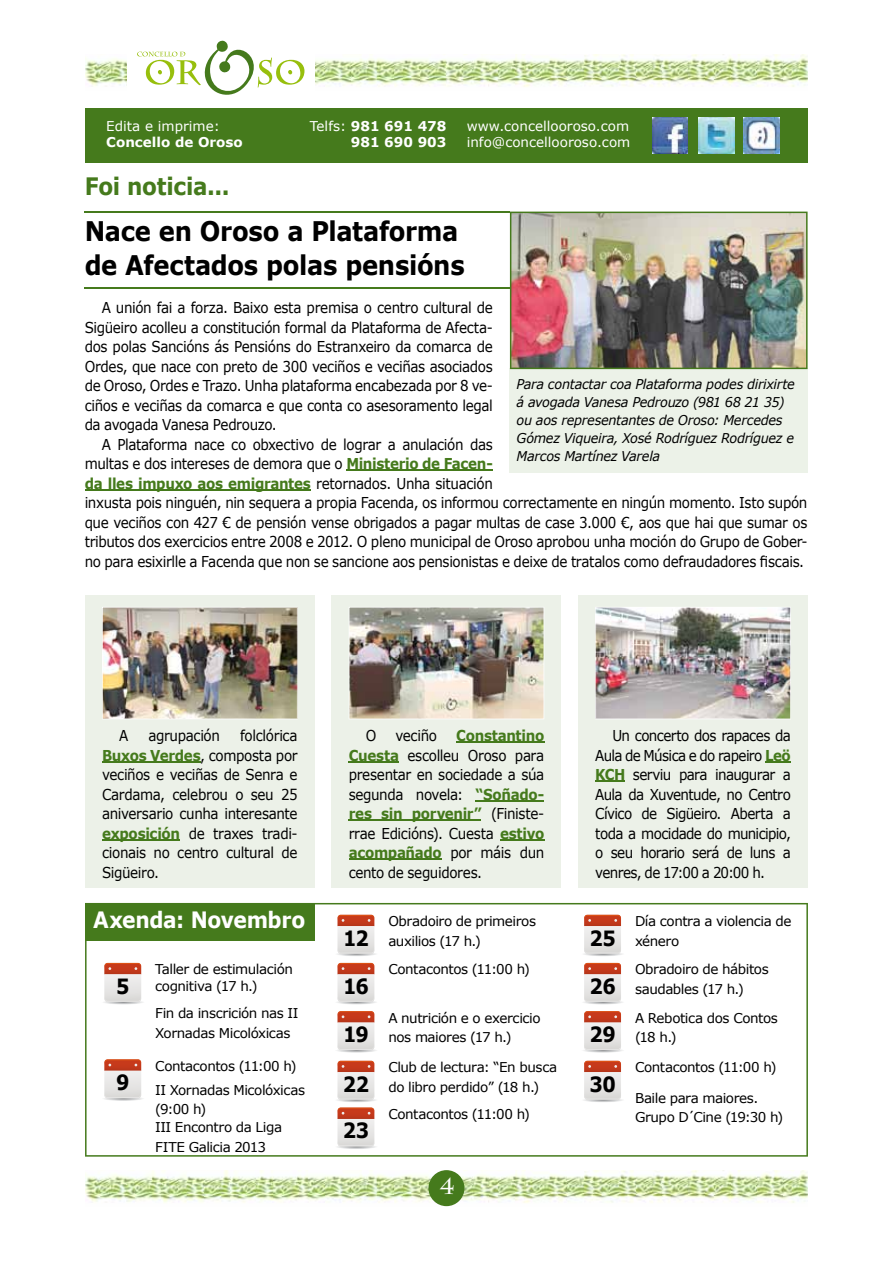
<style>
.page{position:relative;width:893px;height:1263px;background:#fff}
.page>*{position:absolute;margin:0;border:0;box-sizing:border-box;transform-origin:0 0}
.t1{font:700 27px/34.5px "Verdana";letter-spacing:-.015em;color:#000;scale:.9 1}
.t2{font:700 24px "Verdana";letter-spacing:-.015em;color:#457a1c;scale:.9 1}
.t3{font:700 22.5px "Verdana";letter-spacing:-.015em;color:#fff;scale:.9 1}
.t4{font:700 22.5px "Charlemagne Std";color:#fff}
.t5{font:700 21px "Verdana";color:#000;scale:.9 1}
.t6{font:15px/19.5px "Verdana";letter-spacing:-.025em;color:#000;text-align:justify;scale:.9 1}
.t7{font:13.5px/19.5px "Verdana";letter-spacing:-.035em;color:#000}
.t8{font:italic 13.5px/18px "Verdana";letter-spacing:-.025em;color:#000;scale:.95 1}
.t9{font:13.5px/16.2px "Verdana";color:#fff}
.t10{font:700 13.5px/16.2px "Verdana";color:#fff;text-align:right}
.s1{font-weight:400}
.s2{font-weight:700;color:#457a1c}
.s3{font-weight:700;font-size:21px}
</style>
<div class="page">
<img style="left:85px;top:1170px;width:723px;height:33px">
<svg style="left:428px;top:1170px;width:36px;height:36px"></svg>
<img style="left:85px;top:54px;width:723px;height:33px">
<div style="left:128px;top:41px;width:187px;height:54px;background:#fff"></div>
<svg style="left:137px;top:41px;width:167px;height:54px"></svg>
<div style="left:85px;top:108px;width:723px;height:54px;background:#457a1c"></div>
<img style="left:698px;top:117px;width:36px;height:36px">
<img style="left:744px;top:117px;width:36px;height:36px">
<img style="left:653px;top:117px;width:35px;height:36px">
<div style="left:85px;top:595px;width:230px;height:292px;background:#ecf1e8"></div>
<svg style="left:85px;top:903px;width:723px;height:254px"></svg>
<div style="left:85px;top:904px;width:230px;height:37px;background:#457a1c"></div>
<div style="left:332px;top:1009px;width:46px;height:45px;background:#fff"></div>
<svg style="left:337px;top:1011px;width:39px;height:42px;background:#debcb3"></svg>
<svg style="left:332px;top:1058px;width:46px;height:45px"></svg>
<div style="left:578px;top:1009px;width:46px;height:45px;background:#fff"></div>
<svg style="left:583px;top:1011px;width:40px;height:42px;background:#dfbeb5"></svg>
<svg style="left:332px;top:960px;width:46px;height:45px"></svg>
<svg style="left:334px;top:963px;width:44px;height:41px"></svg>
<svg style="left:578px;top:960px;width:46px;height:45px"></svg>
<svg style="left:581px;top:963px;width:43px;height:41px"></svg>
<img style="left:102px;top:607px;width:196px;height:112px">
<hr style="left:102px;top:761px;width:98px;height:2px;background:#457a1c">
<hr style="left:102px;top:839px;width:78px;height:2px;background:#457a1c">
<div style="left:332px;top:595px;width:229px;height:292px;background:#ecf1e8"></div>
<img style="left:349px;top:607px;width:195px;height:112px">
<hr style="left:456px;top:742px;width:88px;height:1px;background:#457a1c">
<hr style="left:349px;top:761px;width:50px;height:2px;background:#457a1c">
<hr style="left:475px;top:800px;width:69px;height:2px;background:#457a1c">
<hr style="left:349px;top:820px;width:132px;height:1px;background:#457a1c">
<hr style="left:500px;top:839px;width:44px;height:2px;background:#457a1c">
<hr style="left:349px;top:859px;width:92px;height:1px;background:#457a1c">
<div style="left:578px;top:595px;width:230px;height:292px;background:#ecf1e8"></div>
<img style="left:595px;top:607px;width:196px;height:112px">
<hr style="left:765px;top:761px;width:26px;height:2px;background:#457a1c">
<hr style="left:595px;top:781px;width:30px;height:1px;background:#457a1c">
<hr style="left:346px;top:469px;width:147px;height:2px;background:#457a1c">
<hr style="left:85px;top:489px;width:226px;height:1px;background:#457a1c">
<hr style="left:85px;top:212px;width:425px;height:1px;background:#457a1c">
<hr style="left:85px;top:287px;width:425px;height:2px;background:#457a1c">
<svg style="left:578px;top:1058px;width:46px;height:45px"></svg>
<svg style="left:581px;top:1061px;width:43px;height:41px"></svg>
<div style="left:510px;top:368px;width:298px;height:104px;background:#ecf2e8"></div>
<img style="left:510px;top:212px;width:298px;height:157px">
<svg style="left:99px;top:960px;width:46px;height:45px"></svg>
<svg style="left:101px;top:963px;width:44px;height:41px"></svg>
<div style="left:99px;top:1057px;width:46px;height:45px;background:#fff"></div>
<svg style="left:104px;top:1059px;width:39px;height:42px;background:#debbb3"></svg>
<div style="left:332px;top:1105px;width:46px;height:45px;background:#fff"></div>
<svg style="left:334px;top:1061px;width:44px;height:88px"></svg>
<svg style="left:578px;top:912px;width:46px;height:45px"></svg>
<svg style="left:581px;top:915px;width:43px;height:41px"></svg>
<svg style="left:332px;top:912px;width:46px;height:45px"></svg>
<svg style="left:334px;top:915px;width:44px;height:41px"></svg>
<p class="t9" style="left:106px;top:118px;width:115px">Edita e imprime:</p>
<p class="t10" style="left:106px;top:134px;width:138px">Concello de Oroso</p>
<h2 class="t2" style="left:85px;top:171px;width:162px">Foi noticia...</h2>
<p class="t10" style="left:310px;top:118px;width:138px"><span class="s1">Telfs:</span> 981 691 478<br>981 690 903</p>
<p class="t9" style="left:467px;top:118px;width:165px">www.concellooroso.com info@concellooroso.com</p>
<h1 class="t1" style="left:85px;top:213px;width:424px">Nace en Oroso a Plataforma de Afectados polas pensións</h1>
<p class="t6" style="left:85px;top:297px;width:455px;text-indent:17px">A unión fai a forza. Baixo esta premisa o centro cultural de Sigüeiro acolleu a constitución formal da Plataforma de Afecta&shy;dos polas Sancións ás Pensións do Estranxeiro da comarca de Ordes, que nace con preto de 300 veciños e veciñas asociados de Oroso, Ordes e Trazo. Unha plataforma encabezada por 8 ve&shy;ciños e veciñas da comarca e que conta co asesoramento legal da avogada Vanesa Pedrouzo.</p>
<p class="t6" style="left:85px;top:434px;width:805px;text-align:left;text-indent:17px">A Plataforma nace co obxectivo de lograr a anulación das<br>multas e dos intereses de demora que o <span class="s2">Ministerio de Facen-<br>da lles impuxo aos emigrantes</span> retornados. Unha situación<br>inxusta pois ninguén, nin sequera a propia Facenda, os informou correctamente en ningún momento. Isto supón que veciños con 427 € de pensión vense obrigados a pagar multas de case 3.000 €, aos que hai que sumar os tributos dos exercicios entre 2008 e 2012. O pleno municipal de Oroso aprobou unha moción do Grupo de Gober&shy;no para esixirlle a Facenda que non se sancione aos pensionistas e deixe de tratalos como defraudadores fiscais.</p>
<p class="t8" style="left:517px;top:375px;width:294px">Para contactar coa Plataforma podes dirixirte á avogada Vanesa Pedrouzo (981 68 21 35) ou aos representantes de Oroso: Mercedes Gómez Viqueira, Xosé Rodríguez Rodríguez e Marcos Martínez Varela</p>
<p class="t6" style="left:102px;top:726px;width:219px;text-indent:138px">folclórica <span class="s2">Buxos Verdes</span>, composta por veciños e veciñas de Senra e Cardama, celebrou o seu 25 aniversario cunha interesante <span class="s2">exposición</span> de traxes tradi&shy;cionais no centro cultural de Sigüeiro.</p>
<p class="t6" style="left:366px;top:726px;width:13px">O</p>
<p class="t6" style="left:395px;top:726px;width:48px">veciño</p>
<p class="t6" style="left:119px;top:726px;width:12px">A</p>
<p class="t6" style="left:148px;top:726px;width:81px">agrupación</p>
<p class="t6" style="left:349px;top:726px;width:219px;text-indent:108px"><span class="s2">Constantino Cuesta</span> escolleu Oroso para presentar en sociedade a súa segunda novela: <span class="s2">“Soñado&shy;res sin porvenir”</span> (Finiste&shy;rrae Edicións). Cuesta <span class="s2">estivo acompañado</span> por máis dun cento de seguidores.</p>
<p class="t6" style="left:595px;top:726px;width:219px;text-indent:17px">Un concerto dos rapaces da Aula de Música e do rapeiro <span class="s2">Leö KCH</span> serviu para inaugurar a Aula da Xuventude, no Centro Cívico de Sigüeiro. Aberta a toda a mocidade do municipio, o seu horario será de luns a venres, de 17:00 a 20:00 h.</p>
<h3 class="t3" style="left:93px;top:906px;width:237px">Axenda: Novembro</h3>
<p class="t7" style="left:343px;top:911px;width:195px;text-indent:45px">Obradoiro de primeiros<br><span class="s3">12</span> auxilios (17 h.)</p>
<p class="t7" style="left:589px;top:911px;width:203px;text-indent:46px">Día contra a violencia de<br><span class="s3">25</span> xénero</p>
<p class="t7" style="left:116px;top:961px;width:178px;line-height:16.5px;text-indent:39px">Taller de estimulación<br><span class="s3">5</span> cognitiva (17 h.)</p>
<h3 class="t5" style="left:343px;top:973px;width:30px">16</h3>
<p class="t7" style="left:388px;top:959px;width:143px">Contacontos (11:00 h)</p>
<p class="t7" style="left:590px;top:959px;width:181px;text-indent:45px">Obradoiro de hábitos<br><span class="s3">26</span> saudables (17 h.)</p>
<p class="t7" style="left:155px;top:1003px;width:145px">Fin da inscrición nas II<br>Xornadas Micolóxicas</p>
<p class="t7" style="left:116px;top:1053px;width:190px;line-height:23.9px;text-indent:39px">Contacontos (11:00 h)<br><sup>9</sup> II Xornadas Micolóxicas</p>
<p class="t7" style="left:155px;top:1099px;width:53px">(9:00 h)</p>
<p class="t7" style="left:155px;top:1117px;width:128px">III Encontro da Liga<br>FITE Galicia 2013</p>
<p class="t7" style="left:343px;top:1007px;width:199px;text-indent:45px">A nutrición e o exercicio<br><span class="s3">19</span> nos maiores (17 h.)</p>
<p class="t7" style="left:343px;top:1057px;width:216px;text-indent:45px">Club de lectura: “En busca<br><span class="s3">22</span> do libro perdido” (18 h.)</p>
<h3 class="t5" style="left:343px;top:1117px;width:31px">23</h3>
<p class="t7" style="left:388px;top:1104px;width:143px">Contacontos (11:00 h)</p>
<p class="t7" style="left:589px;top:1007px;width:190px;text-indent:46px">A Rebotica dos Contos<br><span class="s3">29</span> (18 h.)</p>
<h3 class="t5" style="left:589px;top:1070px;width:31px">30</h3>
<p class="t7" style="left:635px;top:1057px;width:143px">Contacontos (11:00 h)</p>
<p class="t7" style="left:635px;top:1088px;width:150px">Baile para maiores.<br>Grupo D´Cine (19:30 h)</p>
<h3 class="t4" style="left:440px;top:1173px;width:16px">4</h3>
</div>
